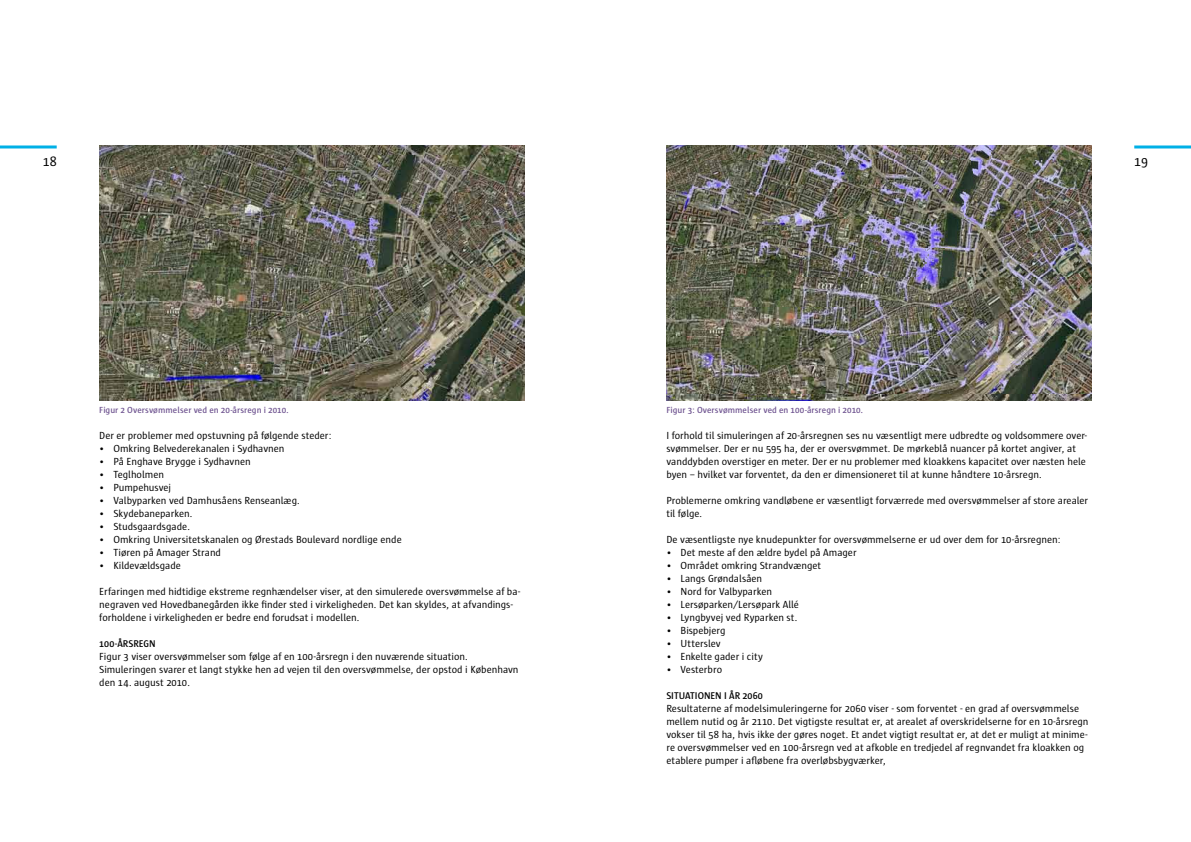
<style>
.page{position:relative;width:1191px;height:842px;background:#fff}
.page>*{position:absolute;margin:0;border:0;box-sizing:border-box;transform-origin:0 0}
.t1{font:14px "Sun";color:#000}
.t2{font:10.5px/13px "Sun";letter-spacing:-.005em;color:#000}
.t3{font:600 10px "Sun";color:#000}
.t4{font:600 9px "Sun";letter-spacing:.005em;color:#705591}
</style>
<div class="page">
<hr style="left:0;top:145px;width:57px;height:3px;background:#00b0e6">
<hr style="left:1134px;top:145px;width:57px;height:3px;background:#00b0e6">
<img style="left:666px;top:145px;width:425px;height:255px">
<img style="left:99px;top:145px;width:425px;height:255px">
<h1 class="t1" style="left:43px;top:156px;width:15px">18</h1>
<h1 class="t1" style="left:1134px;top:156px;width:15px">19</h1>
<p class="t4" style="left:99px;top:406px;width:191px">Figur 2 Oversvømmelser ved en 20-årsregn i 2010.</p>
<p class="t2" style="left:99px;top:430px;width:234px">Der er problemer med opstuvning på følgende steder:</p>
<p class="t2" style="left:99px;top:442px;width:187px">• Omkring Belvederekanalen i Sydhavnen</p>
<p class="t2" style="left:99px;top:455px;width:153px">• På Enghave Brygge i Sydhavnen</p>
<p class="t2" style="left:99px;top:468px;width:66px">• Teglholmen</p>
<p class="t2" style="left:99px;top:481px;width:73px">• Pumpehusvej</p>
<p class="t2" style="left:99px;top:494px;width:202px">• Valbyparken ved Damhusåens Renseanlæg.</p>
<p class="t2" style="left:99px;top:507px;width:95px">• Skydebaneparken.</p>
<p class="t2" style="left:99px;top:520px;width:92px">• Studsgaardsgade.</p>
<p class="t2" style="left:99px;top:533px;width:304px">• Omkring Universitetskanalen og Ørestads Boulevard nordlige ende</p>
<p class="t2" style="left:99px;top:546px;width:123px">• Tiøren på Amager Strand</p>
<p class="t2" style="left:99px;top:559px;width:83px">• Kildevældsgade</p>
<p class="t2" style="left:99px;top:585px;width:422px">Erfaringen med hidtidige ekstreme regnhændelser viser, at den simulerede oversvømmelse af ba&shy;negraven ved Hovedbanegården ikke finder sted i virkeligheden. Det kan skyldes, at afvandings&shy;forholdene i virkeligheden er bedre end forudsat i modellen.</p>
<p class="t3" style="left:99px;top:639px;width:58px">100-ÅRSREGN</p>
<p class="t2" style="left:99px;top:651px;width:421px">Figur 3 viser oversvømmelser som følge af en 100-årsregn i den nuværende situation.<br>Simuleringen svarer et langt stykke hen ad vejen til den oversvømmelse, der opstod i København den 14. august 2010.</p>
<p class="t4" style="left:666px;top:406px;width:198px">Figur 3: Oversvømmelser ved en 100-årsregn i 2010.</p>
<p class="t2" style="left:666px;top:430px;width:422px">I forhold til simuleringen af 20-årsregnen ses nu væsentligt mere udbredte og voldsommere over&shy;svømmelser. Der er nu 595 ha, der er oversvømmet. De mørkeblå nuancer på kortet angiver, at vanddybden overstiger en meter. Der er nu problemer med kloakkens kapacitet over næsten hele byen – hvilket var forventet, da den er dimensioneret til at kunne håndtere 10-årsregn.</p>
<p class="t2" style="left:666px;top:495px;width:423px">Problemerne omkring vandløbene er væsentligt forværrede med oversvømmelser af store arealer til følge.</p>
<p class="t2" style="left:666px;top:534px;width:396px">De væsentligste nye knudepunkter for oversvømmelserne er ud over dem for 10-årsregnen:</p>
<p class="t2" style="left:666px;top:546px;width:192px">• Det meste af den ældre bydel på Amager</p>
<p class="t2" style="left:666px;top:559px;width:156px">• Området omkring Strandvænget</p>
<p class="t2" style="left:666px;top:572px;width:97px">• Langs Grøndalsåen</p>
<p class="t2" style="left:666px;top:585px;width:107px">• Nord for Valbyparken</p>
<p class="t2" style="left:666px;top:598px;width:134px">• Lersøparken/Lersøpark Allé</p>
<p class="t2" style="left:666px;top:611px;width:133px">• Lyngbyvej ved Ryparken st.</p>
<p class="t2" style="left:666px;top:624px;width:61px">• Bispebjerg</p>
<p class="t2" style="left:666px;top:637px;width:56px">• Utterslev</p>
<p class="t2" style="left:666px;top:650px;width:98px">• Enkelte gader i city</p>
<p class="t2" style="left:666px;top:663px;width:57px">• Vesterbro</p>
<p class="t3" style="left:666px;top:691px;width:98px">SITUATIONEN I ÅR 2060</p>
<p class="t2" style="left:666px;top:703px;width:424px">Resultaterne af modelsimuleringerne for 2060 viser - som forventet - en grad af oversvømmelse mellem nutid og år 2110. Det vigtigste resultat er, at arealet af overskridelserne for en 10-årsregn vokser til 58 ha, hvis ikke der gøres noget. Et andet vigtigt resultat er, at det er muligt at minime&shy;re oversvømmelser ved en 100-årsregn ved at afkoble en tredjedel af regnvandet fra kloakken og etablere pumper i afløbene fra overløbsbygværker,</p>
</div>
